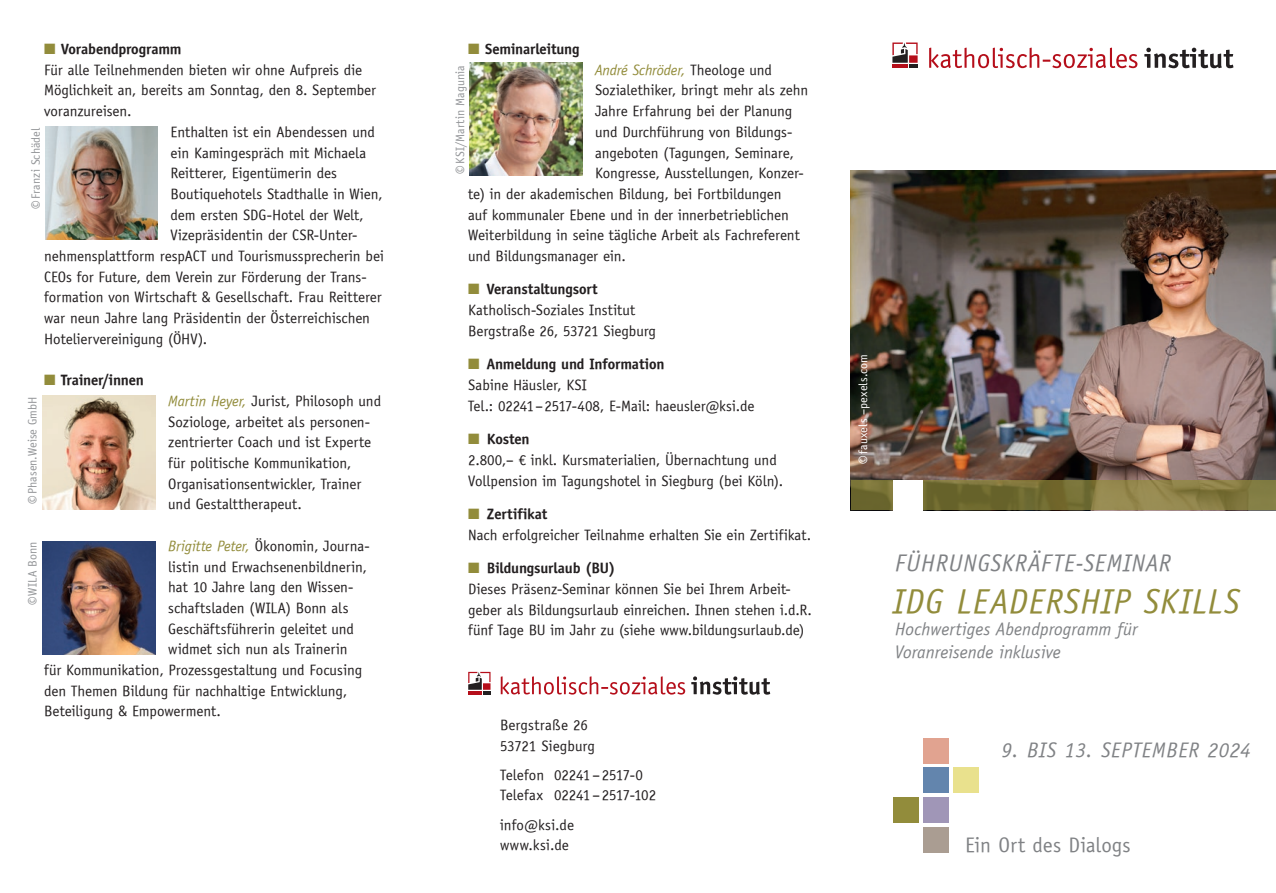
<style>
.page{position:relative;width:1276px;height:893px;background:#fff}
.page>*{position:absolute;margin:0;border:0;box-sizing:border-box;transform-origin:0 0}
.t1{font:italic 34.5px "Officina Sans ITCTT Book";letter-spacing:.035em;color:#928c3b}
.t2{font:italic 24px "Officina Sans ITCTT Book";letter-spacing:.035em;color:#808285}
.t3{font:italic 21px "Officina Sans ITCTT Book";letter-spacing:.03em;color:#808285}
.t4{font:21px "Officina Sans ITCTT Book";color:#808285}
.t5{font:italic 18px/22.5px "Officina Sans ITCTT Book";letter-spacing:.005em;color:#808285}
.t6{font:15px/20.7px "Officina Sans ITCTT Book";letter-spacing:-.005em;color:#231f20}
.t7{font:15px "Officina Sans ITCTT Bold";letter-spacing:-.01em;color:#231f20}
.t8{font:italic 15px "Officina Sans ITCTT Book";letter-spacing:-.01em;color:#928c3b}
.t9{font:15px/20.7px "Officina Sans ITCTT Book";letter-spacing:.025em;color:#231f20}
.t10{font:12px "Officina Sans ITCTT Book";color:#939598}
.t11{font:12px "Officina Sans ITCTT Book";letter-spacing:.01em;color:#fff}
.s1{color:#928c3b}
.s2{font-style:italic;color:#928c3b}
.s3{font-style:normal;color:#231f20}
</style>
<div class="page">
<svg style="left:501px;top:676px;width:184px;height:19px"></svg>
<svg style="left:691px;top:676px;width:79px;height:19px"></svg>
<svg style="left:468px;top:672px;width:22px;height:22px"></svg>
<img style="left:850px;top:170px;width:426px;height:310px">
<svg style="left:850px;top:480px;width:426px;height:30px;background:#7c743b"></svg>
<div style="left:893px;top:480px;width:30px;height:31px;background:#fff"></div>
<svg style="left:929px;top:48px;width:208px;height:20px"></svg>
<svg style="left:1144px;top:48px;width:89px;height:20px"></svg>
<svg style="left:892px;top:43px;width:25px;height:25px"></svg>
<div style="left:923px;top:827px;width:25px;height:26px;background:#aa9d92"></div>
<div style="left:953px;top:768px;width:25px;height:25px;background:#e9e18d"></div>
<div style="left:893px;top:797px;width:26px;height:26px;background:#928c3b"></div>
<div style="left:923px;top:738px;width:25px;height:25px;background:#e1a390"></div>
<div style="left:923px;top:768px;width:25px;height:25px;background:#6385ad"></div>
<div style="left:923px;top:797px;width:25px;height:26px;background:#a096b7"></div>
<img style="left:469px;top:63px;width:113px;height:112px">
<img style="left:45px;top:127px;width:113px;height:112px">
<img style="left:43px;top:396px;width:112px;height:113px">
<img style="left:43px;top:542px;width:112px;height:112px">
<p class="t7" style="left:44px;top:40px;width:139px"><span class="s1">■</span> Vorabendprogramm</p>
<p class="t6" style="left:44px;top:59px;width:319px">Für alle Teilnehmenden bieten wir ohne Aufpreis die</p>
<p class="t6" style="left:44px;top:80px;width:333px">Möglichkeit an, bereits am Sonntag, den 8. September</p>
<p class="t6" style="left:44px;top:101px;width:89px">voranzureisen.</p>
<p class="t6" style="left:171px;top:121px;width:206px">Enthalten ist ein Abendessen und</p>
<p class="t6" style="left:171px;top:142px;width:197px">ein Kamingespräch mit Michaela</p>
<p class="t6" style="left:171px;top:163px;width:168px">Reitterer, Eigentümerin des</p>
<p class="t6" style="left:171px;top:183px;width:214px">Boutiquehotels Stadthalle in Wien,</p>
<p class="t6" style="left:171px;top:204px;width:195px">dem ersten SDG-Hotel der Welt,</p>
<p class="t6" style="left:171px;top:225px;width:187px">Vizepräsidentin der CSR-Unter-</p>
<p class="t6" style="left:44px;top:245px;width:341px">nehmensplattform respACT und Tourismussprecherin bei</p>
<p class="t6" style="left:44px;top:266px;width:323px">CEOs for Future, dem Verein zur Förderung der Trans-</p>
<p class="t6" style="left:44px;top:287px;width:339px">formation von Wirtschaft &amp; Gesellschaft. Frau Reitterer</p>
<p class="t6" style="left:44px;top:308px;width:327px">war neun Jahre lang Präsidentin der Österreichischen</p>
<p class="t6" style="left:44px;top:328px;width:165px">Hoteliervereinigung (ÖHV).</p>
<p class="t7" style="left:44px;top:371px;width:101px"><span class="s1">■</span> Trainer/innen</p>
<p class="t6" style="left:168px;top:390px;width:214px"><span class="s2">Martin Heyer,</span> Jurist, Philosoph und Soziologe, arbeitet als personen&shy;zentrierter Coach und ist Experte für politische Kommunikation, Organisationsentwickler, Trainer und Gestalttherapeut.</p>
<p class="t6" style="left:168px;top:535px;width:202px"><span class="s2">Brigitte Peter,</span> Ökonomin, Journa-</p>
<p class="t6" style="left:168px;top:556px;width:200px">listin und Erwachsenenbildnerin,</p>
<p class="t6" style="left:168px;top:577px;width:185px">hat 10 Jahre lang den Wissen-</p>
<p class="t6" style="left:168px;top:597px;width:182px">schaftsladen (WILA) Bonn als</p>
<p class="t6" style="left:168px;top:618px;width:187px">Geschäftsführerin geleitet und</p>
<p class="t6" style="left:168px;top:639px;width:181px">widmet sich nun als Trainerin</p>
<p class="t6" style="left:44px;top:659px;width:319px">für Kommunikation, Prozessgestaltung und Focusing</p>
<p class="t6" style="left:44px;top:680px;width:304px">den Themen Bildung für nachhaltige Entwicklung,</p>
<p class="t6" style="left:44px;top:701px;width:178px">Beteiligung &amp; Empowerment.</p>
<p class="t10" style="left:29px;top:209px;width:82px;rotate:-90deg">©Franzi Schädel</p>
<p class="t10" style="left:25px;top:504px;width:108px;rotate:-90deg">©Phasen.Weise GmbH</p>
<p class="t10" style="left:25px;top:605px;width:65px;rotate:-90deg">©WILA Bonn</p>
<p class="t7" style="left:468px;top:40px;width:113px"><span class="s1">■</span> Seminarleitung</p>
<p class="t8" style="left:595px;top:61px;width:178px">André Schröder, <span class="s3">Theologe und</span></p>
<p class="t6" style="left:595px;top:80px;width:215px">Sozialethiker, bringt mehr als zehn</p>
<p class="t6" style="left:595px;top:101px;width:199px">Jahre Erfahrung bei der Planung</p>
<p class="t6" style="left:595px;top:121px;width:198px">und Durchführung von Bildungs-</p>
<p class="t6" style="left:595px;top:142px;width:200px">angeboten (Tagungen, Seminare,</p>
<p class="t6" style="left:595px;top:163px;width:210px">Kongresse, Ausstellungen, Konzer-</p>
<p class="t6" style="left:468px;top:183px;width:315px">te) in der akademischen Bildung, bei Fortbildungen</p>
<p class="t6" style="left:468px;top:204px;width:322px">auf kommunaler Ebene und in der innerbetrieblichen</p>
<p class="t6" style="left:468px;top:225px;width:333px">Weiterbildung in seine tägliche Arbeit als Fachreferent</p>
<p class="t6" style="left:468px;top:245px;width:159px">und Bildungsmanager ein.</p>
<p class="t7" style="left:468px;top:280px;width:131px"><span class="s1">■</span> Veranstaltungsort</p>
<p class="t6" style="left:468px;top:300px;width:189px">Katholisch-Soziales Institut<br>Bergstraße 26, 53721 Siegburg</p>
<p class="t7" style="left:468px;top:355px;width:198px"><span class="s1">■</span> Anmeldung und Information</p>
<p class="t6" style="left:468px;top:374px;width:288px">Sabine Häusler, KSI<br>Tel.: 02241–2517-408, E-Mail: haeusler@ksi.de</p>
<p class="t7" style="left:468px;top:430px;width:63px"><span class="s1">■</span> Kosten</p>
<p class="t6" style="left:468px;top:449px;width:316px">2.800,– € inkl. Kursmaterialien, Übernachtung und<br>Vollpension im Tagungshotel in Siegburg (bei Köln).</p>
<p class="t7" style="left:468px;top:505px;width:81px"><span class="s1">■</span> Zertifikat</p>
<p class="t6" style="left:468px;top:524px;width:344px">Nach erfolgreicher Teilnahme erhalten Sie ein Zertifikat.</p>
<p class="t7" style="left:468px;top:559px;width:149px"><span class="s1">■</span> Bildungsurlaub (BU)</p>
<p class="t6" style="left:468px;top:578px;width:345px">Dieses Präsenz-Seminar können Sie bei Ihrem Arbeit&shy;geber als Bildungsurlaub einreichen. Ihnen stehen i.d.R. fünf Tage BU im Jahr zu (siehe www.bildungsurlaub.de)</p>
<p class="t10" style="left:453px;top:174px;width:110px;rotate:-90deg">©KSI/Martin Magunia</p>
<p class="t6" style="left:500px;top:714px;width:96px">Bergstraße 26<br>53721 Siegburg</p>
<p class="t6" style="left:500px;top:764px;width:158px">Telefon 02241 –2517-0<br>Telefax 02241 –2517-102</p>
<p class="t9" style="left:500px;top:814px;width:75px">info@ksi.de www.ksi.de</p>
<p class="t11" style="left:856px;top:463px;width:111px;rotate:-90deg">©fauxels –pexels.com</p>
<h2 class="t2" style="left:895px;top:549px;width:277px">FÜHRUNGSKRÄFTE-SEMINAR</h2>
<h1 class="t1" style="left:893px;top:581px;width:348px">IDG LEADERSHIP SKILLS</h1>
<p class="t5" style="left:895px;top:618px;width:244px">Hochwertiges Abendprogramm für<br>Voranreisende inklusive</p>
<h3 class="t3" style="left:1001px;top:737px;width:251px">9. BIS 13. SEPTEMBER 2024</h3>
<h3 class="t4" style="left:965px;top:833px;width:167px">Ein Ort des Dialogs</h3>
</div>
